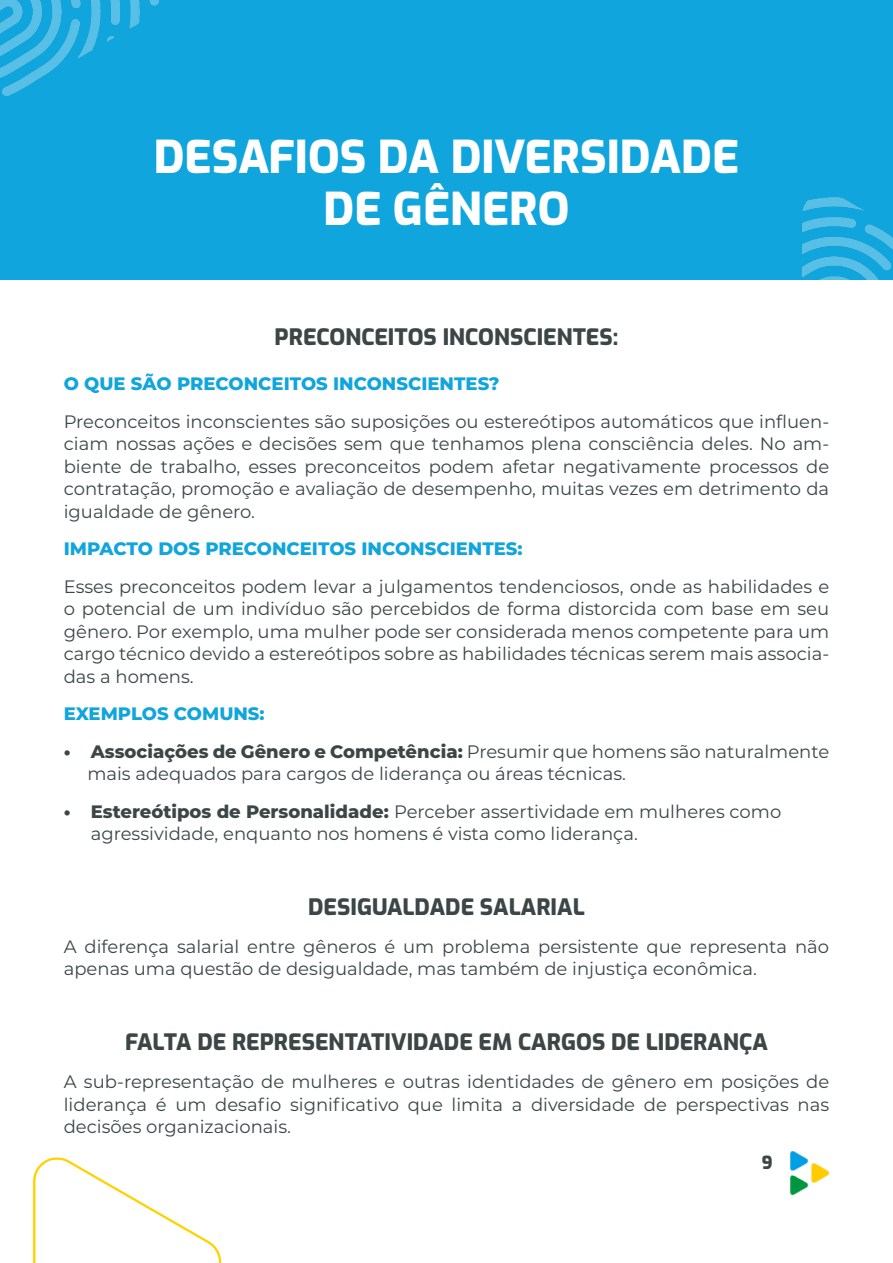
<style>
.page{position:relative;width:893px;height:1263px;background:#fff}
.page>*{position:absolute;margin:0;border:0;box-sizing:border-box;transform-origin:0 0}
.Título__Exo{font:800 45px "Exo";color:#fff}
.Subtítulo__Exo{font:800 22.5px "Exo";color:#3c4646}
.t1{font:18px/22.5px "Montserrat";color:#3c4646;text-align:justify}
.t2{font:800 18px "Montserrat";color:#10a5dc}
.t3{font:800 18px "Montserrat";color:#3c4646}
.t4{font:800 18px "Exo";color:#3c4646}
.s1{font-weight:400}
.s2{font-weight:800}
</style>
<div class="page">
<img style="left:790px;top:1151px;width:39px;height:44px">
<img style="left:33px;top:1157px;width:189px;height:106px">
<div style="left:0;top:0;width:893px;height:279px;background:#10a5dc"></div>
<img style="left:802px;top:198px;width:91px;height:81px">
<img style="left:0;top:0;width:158px;height:96px">
<p class="Título__Exo" style="left:154px;top:122px;width:587px">DESAFIOS DA DIVERSIDADE</p>
<p class="Título__Exo" style="left:324px;top:174px;width:247px">DE GÊNERO</p>
<p class="Subtítulo__Exo" style="left:275px;top:320px;width:345px">PRECONCEITOS INCONSCIENTES:</p>
<p class="t2" style="left:64px;top:371px;width:437px">O QUE SÃO PRECONCEITOS INCONSCIENTES?</p>
<p class="t1" style="left:64px;top:410px;width:767px">Preconceitos inconscientes são suposições ou estereótipos automáticos que influen&shy;ciam nossas ações e decisões sem que tenhamos plena consciência deles. No am&shy;biente de trabalho, esses preconceitos podem afetar negativamente processos de contratação, promoção e avaliação de desempenho, muitas vezes em detrimento da igualdade de gênero.</p>
<p class="t2" style="left:64px;top:536px;width:460px">IMPACTO DOS PRECONCEITOS INCONSCIENTES:</p>
<p class="t1" style="left:64px;top:575px;width:767px">Esses preconceitos podem levar a julgamentos tendenciosos, onde as habilidades e o potencial de um indivíduo são percebidos de forma distorcida com base em seu gênero. Por exemplo, uma mulher pode ser considerada menos competente para um cargo técnico devido a estereótipos sobre as habilidades técnicas serem mais associa&shy;das a homens.</p>
<p class="t2" style="left:64px;top:701px;width:202px">EXEMPLOS COMUNS:</p>
<p class="t3" style="left:64px;top:738px;width:767px">• Associações de Gênero e Competência: <span class="s1">Presumir que homens são naturalmente</span></p>
<p class="t1" style="left:87px;top:762px;width:540px">mais adequados para cargos de liderança ou áreas técnicas.</p>
<p class="t1" style="left:91px;top:800px;width:692px;text-indent:-27px"><span class="s2">• Estereótipos de Personalidade:</span> Perceber assertividade em mulheres como agressividade, enquanto nos homens é vista como liderança.</p>
<p class="Subtítulo__Exo" style="left:308px;top:890px;width:278px">DESIGUALDADE SALARIAL</p>
<p class="t1" style="left:64px;top:935px;width:767px">A diferença salarial entre gêneros é um problema persistente que representa não apenas uma questão de desigualdade, mas também de injustiça econômica.</p>
<p class="Subtítulo__Exo" style="left:125px;top:1025px;width:644px">FALTA DE REPRESENTATIVIDADE EM CARGOS DE LIDERANÇA</p>
<p class="t1" style="left:64px;top:1070px;width:767px">A sub-representação de mulheres e outras identidades de gênero em posições de liderança é um desafio significativo que limita a diversidade de perspectivas nas decisões organizacionais.</p>
<p class="t4" style="left:762px;top:1149px;width:12px">9</p>
</div>
